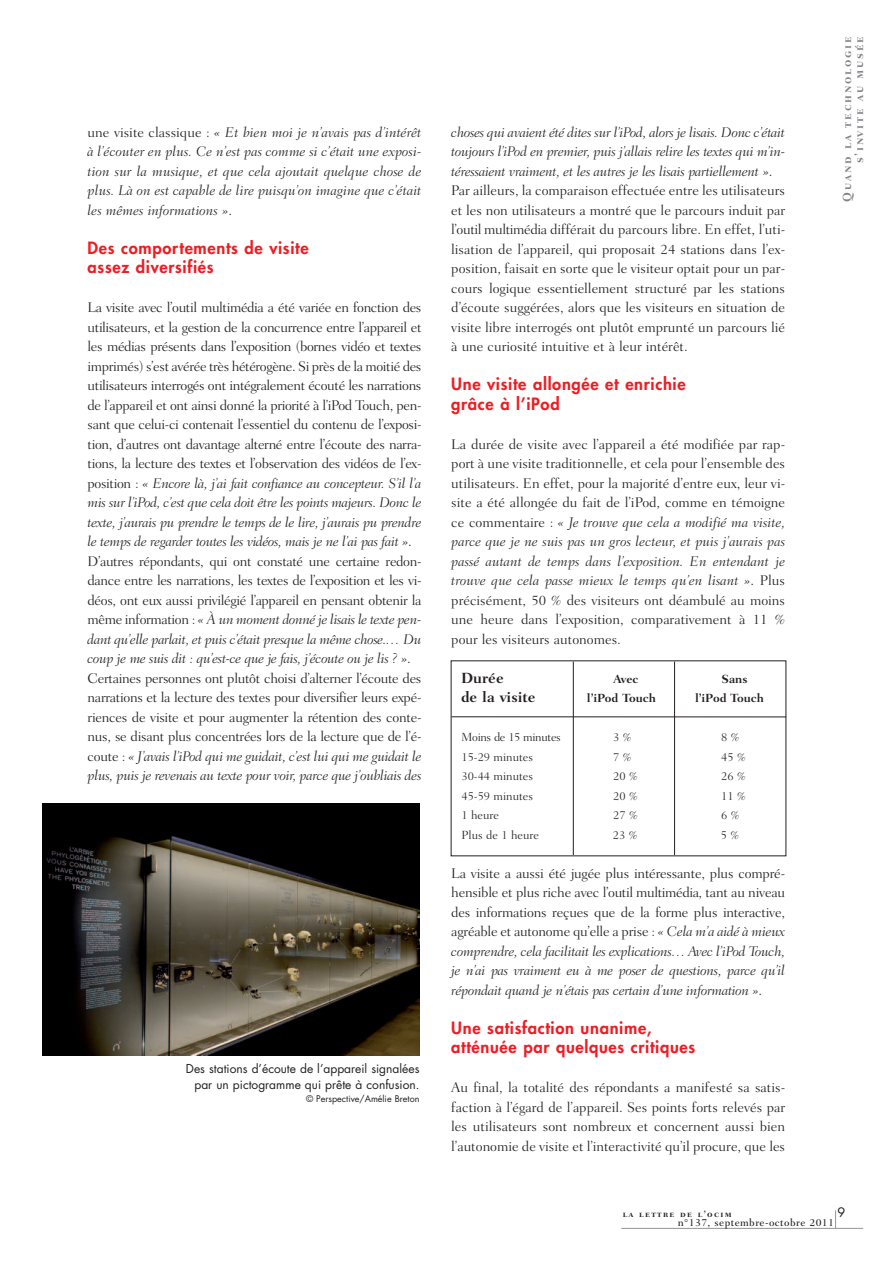
<style>
.page{position:relative;width:893px;height:1263px;background:#fff}
.page>*{position:absolute;margin:0;border:0;box-sizing:border-box;transform-origin:0 0}
.t1{font:800 16.5px/19.5px "Futura";letter-spacing:.04em;color:#ee1d23}
.t2{font:700 15px "Fairfield LH";color:#231f20}
.t3{font:300 14.25px/19.5px "Fairfield LH";letter-spacing:-.02em;color:#231f20;text-align:justify}
.t4{font:300 14.25px/19.5px "Fairfield LH";color:#231f20}
.t5{font:italic 300 14.25px/19.5px "Fairfield LH";color:#231f20;text-align:justify}
.t6{font:12.75px "Futura";color:#231f20}
.t7{font:300 12px "Fairfield LH";color:#231f20}
.t8{font:12px/15.8px "Futura";color:#231f20;text-align:right}
.t9{font:12px/12px "Fairfield LH Bold SC";letter-spacing:.15em;color:#808285;text-align:right}
.t10{font:700 12px "Fairfield LH";color:#231f20}
.t11{font:300 12px "Fairfield LH";letter-spacing:-.025em;color:#231f20}
.t12{font:500 10.5px "Fairfield LH";letter-spacing:.04em;color:#231f20}
.t13{font:9px "Futura";color:#231f20}
.t14{font:9px "Fairfield LH Bold SC";letter-spacing:.15em;color:#231f20}
.s1{font-style:normal}
.s2{font-style:italic}
</style>
<div class="page">
<svg style="left:835px;top:1210px;width:1px;height:18px"></svg>
<hr style="left:621px;top:1228px;width:242px;height:1px;background:#939598">
<img style="left:43px;top:803px;width:377px;height:252px">
<hr style="left:451px;top:716px;width:335px;height:1px;background:#231f20">
<hr style="left:573px;top:661px;width:1px;height:194px;background:#231f20">
<hr style="left:674px;top:661px;width:1px;height:194px;background:#231f20">
<p class="t5" style="left:88px;top:123px;width:335px"><span class="s1">une visite classique :</span> « Et bien moi je n’avais pas d’intérêt à l’écouter en plus. Ce n’est pas comme si c’était une exposi&shy;tion sur la musique, et que cela ajoutait quelque chose de plus. Là on est capable de lire puisqu’on imagine que c’était les mêmes informations »<span class="s1">.</span></p>
<p class="t1" style="left:88px;top:239px;width:223px">Des comportements de visite assez diversifiés</p>
<p class="t3" style="left:88px;top:299px;width:335px;text-align:left">La visite avec l’outil multimédia a été variée en fonction des utilisateurs, et la gestion de la concurrence entre l’appareil et les médias présents dans l’exposition (bornes vidéo et textes imprimés) s’est avérée très hétérogène. Si près de la moitié des utilisateurs interrogés ont intégralement écouté les narrations de l’appareil et ont ainsi donné la priorité à l’iPod Touch, pen&shy;sant que celui-ci contenait l’essentiel du contenu de l’exposi&shy;tion, d’autres ont davantage alterné entre l’écoute des narra&shy;tions, la lecture des textes et l’observation des vidéos de l’ex&shy;position : <span class="s2">« Encore là, j’ai fait confiance au concepteur. S’il l’a mis sur l’iPod, c’est que cela doit être les points majeurs. Donc le texte, j’aurais pu prendre le temps de le lire, j’aurais pu prendre le temps de regarder toutes les vidéos, mais je ne l’ai pas fait »</span>.<br>D’autres répondants, qui ont constaté une certaine redon&shy;dance entre les narrations, les textes de l’exposition et les vi&shy;déos, ont eux aussi privilégié l’appareil en pensant obtenir la même information : <span class="s2">« À un moment donné je lisais le texte pen&shy;dant qu’elle parlait, et puis c’était presque la même chose.… Du coup je me suis dit : qu’est-ce que je fais, j’écoute ou je lis ? »</span>.<br>Certaines personnes ont plutôt choisi d’alterner l’écoute des narrations et la lecture des textes pour diversifier leurs expé&shy;riences de visite et pour augmenter la rétention des conte&shy;nus, se disant plus concentrées lors de la lecture que de l’é&shy;coute : <span class="s2">« J’avais l’iPod qui me guidait, c’est lui qui me guidait le plus, puis je revenais au texte pour voir, parce que j’oubliais des</span></p>
<p class="t8" style="left:186px;top:1061px;width:235px">Des stations d’écoute de l’appareil signalées par un pictogramme qui prête à confusion.</p>
<p class="t13" style="left:306px;top:1094px;width:115px">© Perspective/Amélie Breton</p>
<p class="t4" style="left:451px;top:123px;width:335px"><span class="s2">choses qui avaient été dites sur l’iPod, alors je lisais. Donc c’était toujours l’iPod en premier, puis j’allais relire les textes qui m’in&shy;téressaient vraiment, et les autres je les lisais partiellement »</span>.<br>Par ailleurs, la comparaison effectuée entre les utilisateurs et les non utilisateurs a montré que le parcours induit par l’outil multimédia différait du parcours libre. En effet, l’uti&shy;lisation de l’appareil, qui proposait 24 stations dans l’ex&shy;position, faisait en sorte que le visiteur optait pour un par&shy;cours logique essentiellement structuré par les stations d’écoute suggérées, alors que les visiteurs en situation de visite libre interrogés ont plutôt emprunté un parcours lié à une curiosité intuitive et à leur intérêt.</p>
<p class="t1" style="left:451px;top:375px;width:236px">Une visite allongée et enrichie grâce à l’iPod</p>
<p class="t3" style="left:451px;top:435px;width:335px">La durée de visite avec l’appareil a été modifiée par rap&shy;port à une visite traditionnelle, et cela pour l’ensemble des utilisateurs. En effet, pour la majorité d’entre eux, leur vi&shy;site a été allongée du fait de l’iPod, comme en témoigne ce commentaire : <span class="s2">« Je trouve que cela a modifié ma visite, parce que je ne suis pas un gros lecteur, et puis j’aurais pas passé autant de temps dans l’exposition. En entendant je trouve que cela passe mieux le temps qu’en lisant »</span>. Plus précisément, 50 % des visiteurs ont déambulé au moins une heure dans l’exposition, comparativement à 11 % pour les visiteurs autonomes.</p>
<p class="t2" style="left:461px;top:671px;width:44px">Durée</p>
<p class="t10" style="left:613px;top:674px;width:27px">Avec</p>
<p class="t10" style="left:721px;top:674px;width:28px">Sans</p>
<p class="t2" style="left:461px;top:691px;width:76px">de la visite</p>
<p class="t10" style="left:587px;top:693px;width:71px">l’iPod Touch</p>
<p class="t10" style="left:695px;top:693px;width:71px">l’iPod Touch</p>
<p class="t11" style="left:461px;top:732px;width:101px">Moins de 15 minutes</p>
<p class="t7" style="left:613px;top:732px;width:20px">3 %</p>
<p class="t7" style="left:721px;top:732px;width:20px">8 %</p>
<p class="t7" style="left:461px;top:752px;width:73px">15-29 minutes</p>
<p class="t7" style="left:613px;top:752px;width:20px">7 %</p>
<p class="t7" style="left:721px;top:752px;width:26px">45 %</p>
<p class="t7" style="left:461px;top:771px;width:73px">30-44 minutes</p>
<p class="t7" style="left:613px;top:771px;width:26px">20 %</p>
<p class="t7" style="left:721px;top:771px;width:26px">26 %</p>
<p class="t7" style="left:461px;top:791px;width:73px">45-59 minutes</p>
<p class="t7" style="left:613px;top:791px;width:26px">20 %</p>
<p class="t7" style="left:721px;top:791px;width:26px">11 %</p>
<p class="t7" style="left:461px;top:810px;width:39px">1 heure</p>
<p class="t7" style="left:613px;top:810px;width:26px">27 %</p>
<p class="t7" style="left:721px;top:810px;width:20px">6 %</p>
<p class="t7" style="left:461px;top:830px;width:79px">Plus de 1 heure</p>
<p class="t7" style="left:613px;top:830px;width:26px">23 %</p>
<p class="t7" style="left:721px;top:830px;width:20px">5 %</p>
<p class="t3" style="left:451px;top:864px;width:335px">La visite a aussi été jugée plus intéressante, plus compré&shy;hensible et plus riche avec l’outil multimédia, tant au niveau des informations reçues que de la forme plus interactive, agréable et autonome qu’elle a prise : <span class="s2">« Cela m’a aidé à mieux comprendre, cela facilitait les explications… Avec l’iPod Touch, je n’ai pas vraiment eu à me poser de questions, parce qu’il répondait quand je n’étais pas certain d’une information »</span>.</p>
<p class="t1" style="left:451px;top:1019px;width:245px">Une satisfaction unanime, atténuée par quelques critiques</p>
<p class="t3" style="left:451px;top:1079px;width:335px">Au final, la totalité des répondants a manifesté sa satis&shy;faction à l’égard de l’appareil. Ses points forts relevés par les utilisateurs sont nombreux et concernent aussi bien l’autonomie de visite et l’interactivité qu’il procure, que les</p>
<p class="t9" style="left:842px;top:202px;width:167px;rotate:-90deg">Quand la technologie s’invite au musée</p>
<p class="t6" style="left:837px;top:1206px;width:9px">9</p>
<p class="t14" style="left:623px;top:1210px;width:110px">la lettre de l’ocim</p>
<p class="t12" style="left:678px;top:1218px;width:158px">n°137, septembre-octobre 2011</p>
</div>
